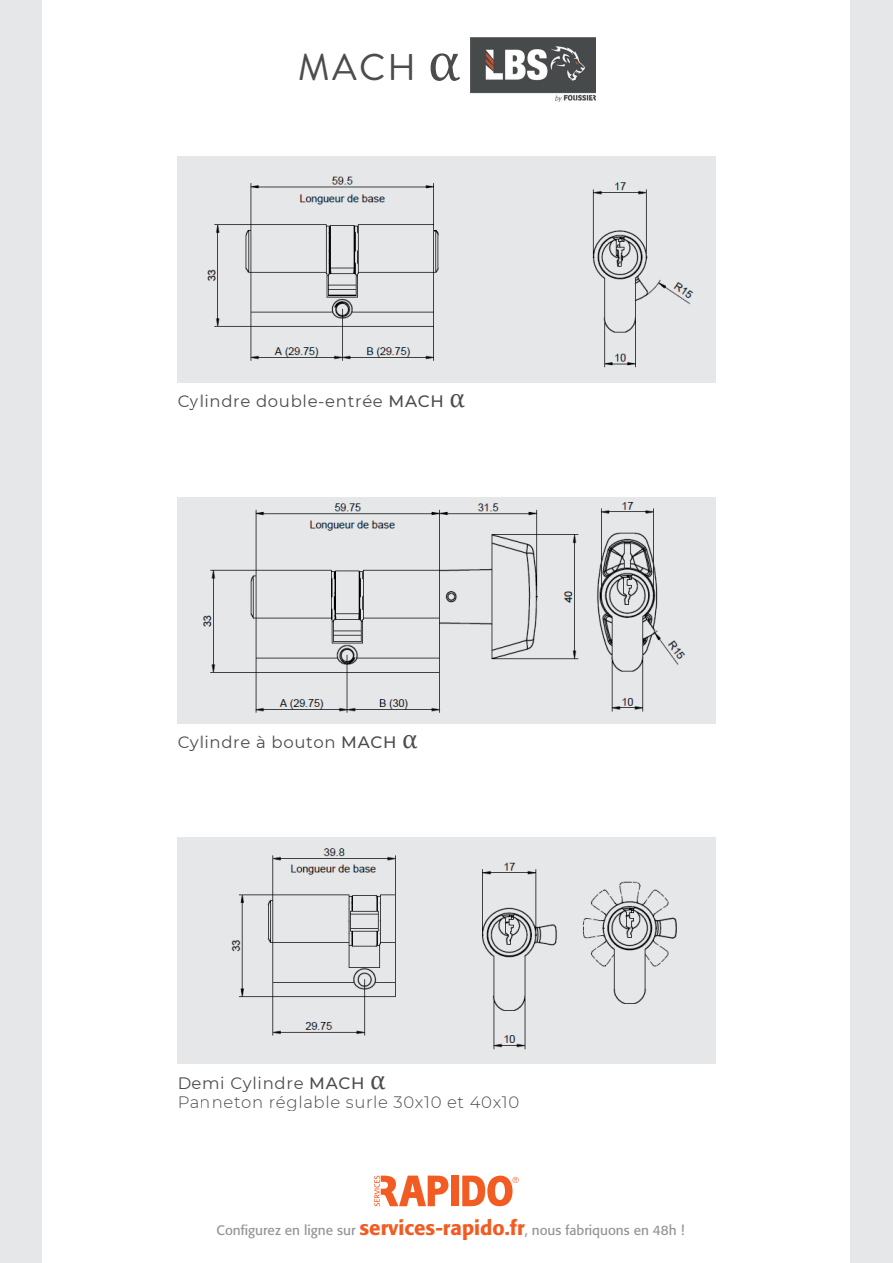
<style>
.page{position:relative;width:893px;height:1263px;background:#e6e7e9}
.page>*{position:absolute;margin:0;border:0;box-sizing:border-box;transform-origin:0 0}
.t1{font:37.2px "Brandon Grotesque";color:#4b4c4d}
.t2{font:300 16.5px/18.9px "Montserrat";letter-spacing:.04em;color:#4b4c4d}
.t3{font:16.5px "Montserrat";letter-spacing:.04em;color:#4b4c4d}
.t4{font:13.5px "Formata";color:#939598}
.s1{font-family:"Cambria";font-size:57px}
.s2{font-weight:500}
.s3{font-family:"Cambria";font-size:27px}
.s4{font-weight:400}
.s5{font-family:"Cambria";font-weight:400;font-size:27px}
.s6{font-weight:500;font-size:20.4px;color:#f25b21}
</style>
<div class="page">
<div style="left:43px;top:0;width:807px;height:1263px;background:#fff"></div>
<div style="left:451px;top:1175px;width:7px;height:31px;background:#f25b21"></div>
<svg style="left:462px;top:1175px;width:57px;height:31px"></svg>
<svg style="left:374px;top:1175px;width:74px;height:31px"></svg>
<img style="left:470px;top:37px;width:125px;height:64px">
<div style="left:177px;top:156px;width:538px;height:226px;background:#e6e7e9"></div>
<img style="left:207px;top:176px;width:232px;height:185px">
<img style="left:592px;top:182px;width:102px;height:186px">
<div style="left:657px;top:215px;width:37px;height:53px;background:#e6e7e9"></div>
<div style="left:177px;top:838px;width:538px;height:226px;background:#e6e7e9"></div>
<img style="left:231px;top:848px;width:165px;height:188px">
<img style="left:481px;top:862px;width:196px;height:188px">
<div style="left:177px;top:497px;width:538px;height:226px;background:#e6e7e9"></div>
<img style="left:202px;top:503px;width:377px;height:210px">
<img style="left:597px;top:502px;width:89px;height:210px">
<h1 class="t1" style="left:298px;top:42px;width:164px">MACH <span class="s1">α</span></h1>
<p class="t3" style="left:177px;top:390px;width:289px">Cylindre double-entrée <span class="s2">MACH</span> <span class="s3">α</span></p>
<p class="t3" style="left:177px;top:731px;width:242px">Cylindre à bouton <span class="s2">MACH</span> <span class="s3">α</span></p>
<p class="t2" style="left:177px;top:1073px;width:344px"><span class="s4">Demi Cylindre</span> <span class="s2">MACH</span> <span class="s5">α<br></span>Panneton réglable surle 30x10 et 40x10</p>
<p class="t4" style="left:217px;top:1222px;width:469px">Configurez en ligne sur <span class="s6">services-rapido.fr</span>, nous fabriquons en 48h !</p>
</div>
